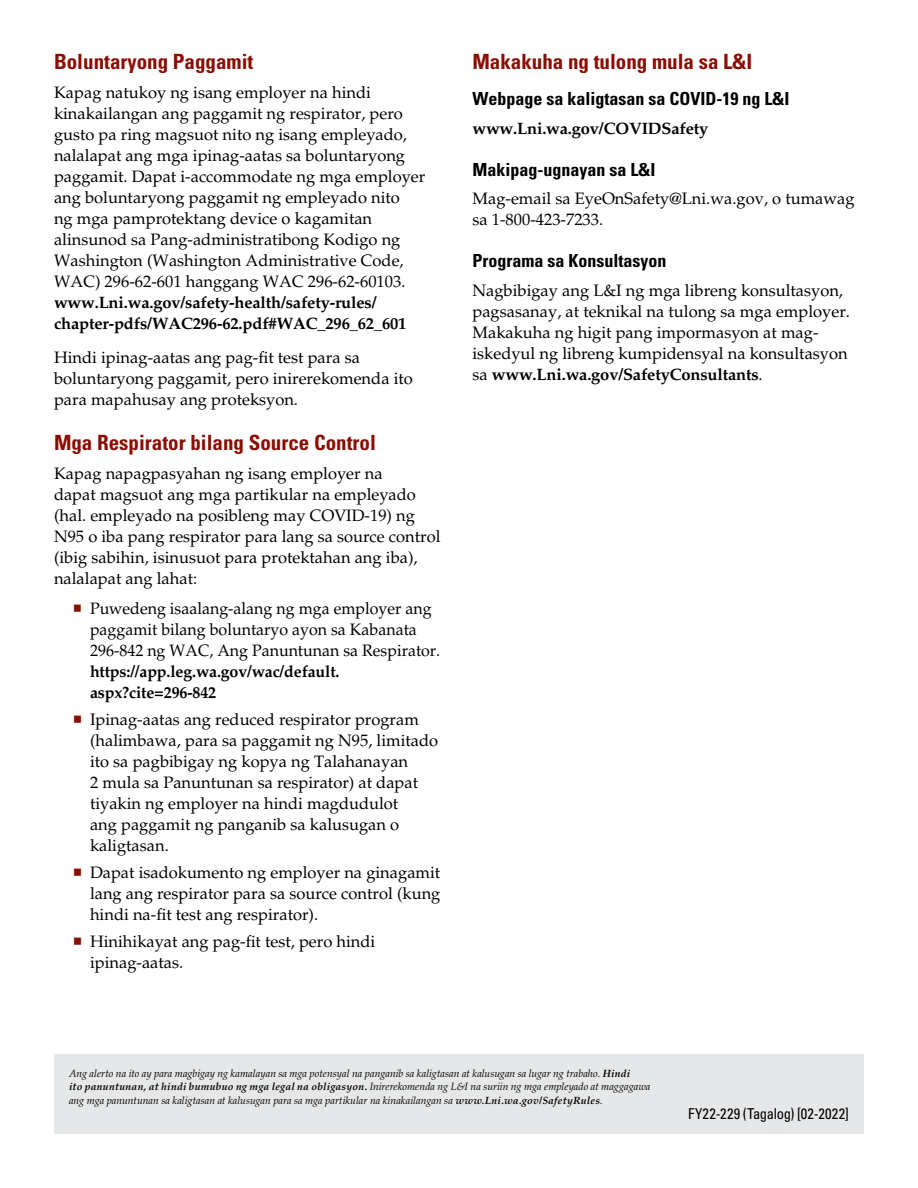
<style>
.page{position:relative;width:918px;height:1188px;background:#fff}
.page>*{position:absolute;margin:0;border:0;box-sizing:border-box;transform-origin:0 0}
.Subhead_Level_1{font:700 condensed 21px "Univers LT Std";color:#8b0e04}
.Subhead_Level_2{font:700 condensed 18px "Univers LT Std";color:#000}
.Body_-_11{font:16.5px/21px "Palatino LT Std";color:#000}
.Body_-_11-2{font:700 16.5px "Palatino LT Std";letter-spacing:-.01em;color:#000}
.Publication_Number{font:condensed 15px "Univers LT Std";letter-spacing:.02em;color:#000}
.ADA_Statement{font:italic 10.5px/13.5px "Palatino LT Std";color:#000}
.s1{font-weight:700}
</style>
<div class="page">
<div style="left:54px;top:1054px;width:810px;height:80px;background:#e6e7e8"></div>
<h3 class="Subhead_Level_1" style="left:54px;top:49px;width:201px">Boluntaryong Paggamit</h3>
<p class="Body_-_11" style="left:54px;top:82px;width:373px">Kapag natukoy ng isang employer na hindi kinakailangan ang paggamit ng respirator, pero gusto pa ring magsuot nito ng isang empleyado, nalalapat ang mga ipinag-aatas sa boluntaryong paggamit. Dapat i-accommodate ng mga employer ang boluntaryong paggamit ng empleyado nito<br>ng mga pamprotektang device o kagamitan alinsunod sa Pang-administratibong Kodigo ng Washington (Washington Administrative Code, WAC) 296-62-601 hanggang WAC 296-62-60103. <span class="s1">www.Lni.wa.gov/safety-health/safety-rules/ chapter-pdfs/WAC296-62.pdf#WAC_296_62_601</span></p>
<p class="Body_-_11" style="left:54px;top:347px;width:360px">Hindi ipinag-aatas ang pag-fit test para sa boluntaryong paggamit, pero inirerekomenda ito para mapahusay ang proteksyon.</p>
<h3 class="Subhead_Level_1" style="left:54px;top:430px;width:323px">Mga Respirator bilang Source Control</h3>
<p class="Body_-_11" style="left:54px;top:463px;width:388px">Kapag napagpasyahan ng isang employer na<br>dapat magsuot ang mga partikular na empleyado (hal. empleyado na posibleng may COVID-19) ng N95 o iba pang respirator para lang sa source control (ibig sabihin, isinusuot para protektahan ang iba), nalalapat ang lahat:</p>
<p class="Body_-_11" style="left:90px;top:598px;width:352px">Puwedeng isaalang-alang ng mga employer ang paggamit bilang boluntaryo ayon sa Kabanata 296-842 ng WAC, Ang Panuntunan sa Respirator. <span class="s1">https://app.leg.wa.gov/wac/default. aspx?cite=296-842</span></p>
<p class="Body_-_11" style="left:90px;top:709px;width:350px">Ipinag-aatas ang reduced respirator program (halimbawa, para sa paggamit ng N95, limitado ito sa pagbibigay ng kopya ng Talahanayan<br>2 mula sa Panuntunan sa respirator) at dapat tiyakin ng employer na hindi magdudulot<br>ang paggamit ng panganib sa kalusugan o kaligtasan.</p>
<p class="Body_-_11" style="left:90px;top:862px;width:352px;text-align:justify">Dapat isadokumento ng employer na ginagamit lang ang respirator para sa source control (kung hindi na-fit test ang respirator).</p>
<p class="Body_-_11" style="left:90px;top:931px;width:287px">Hinihikayat ang pag-fit test, pero hindi ipinag-aatas.</p>
<h3 class="Subhead_Level_1" style="left:472px;top:49px;width:281px">Makakuha ng tulong mula sa L&amp;I</h3>
<h4 class="Subhead_Level_2" style="left:472px;top:88px;width:318px">Webpage sa kaligtasan sa COVID-19 ng L&amp;I</h4>
<p class="Body_-_11-2" style="left:472px;top:118px;width:237px">www.Lni.wa.gov/COVIDSafety</p>
<h4 class="Subhead_Level_2" style="left:472px;top:158px;width:184px">Makipag-ugnayan sa L&amp;I</h4>
<p class="Body_-_11" style="left:472px;top:188px;width:384px">Mag-email sa EyeOnSafety@Lni.wa.gov, o tumawag sa 1-800-423-7233.</p>
<h4 class="Subhead_Level_2" style="left:472px;top:250px;width:195px">Programa sa Konsultasyon</h4>
<p class="Body_-_11" style="left:472px;top:280px;width:379px">Nagbibigay ang L&amp;I ng mga libreng konsultasyon, pagsasanay, at teknikal na tulong sa mga employer.<br>Makakuha ng higit pang impormasyon at mag&shy;iskedyul ng libreng kumpidensyal na konsultasyon sa <span class="s1">www.Lni.wa.gov/SafetyConsultants</span>.</p>
<p class="ADA_Statement" style="left:69px;top:1067px;width:583px">Ang alerto na ito ay para magbigay ng kamalayan sa mga potensyal na panganib sa kaligtasan at kalusugan sa lugar ng trabaho. <span class="s1">Hindi<br>ito panuntunan, at hindi bumubuo ng mga legal na obligasyon.</span> Inirerekomenda ng L&amp;I na suriin ng mga empleyado at maggagawa ang mga panuntunan sa kaligtasan at kalusugan para sa mga partikular na kinakailangan sa <span class="s1">www.Lni.wa.gov/SafetyRules</span>.</p>
<p class="Publication_Number" style="left:688px;top:1104px;width:162px">FY22-229 (Tagalog) [02-2022]</p>
</div>
